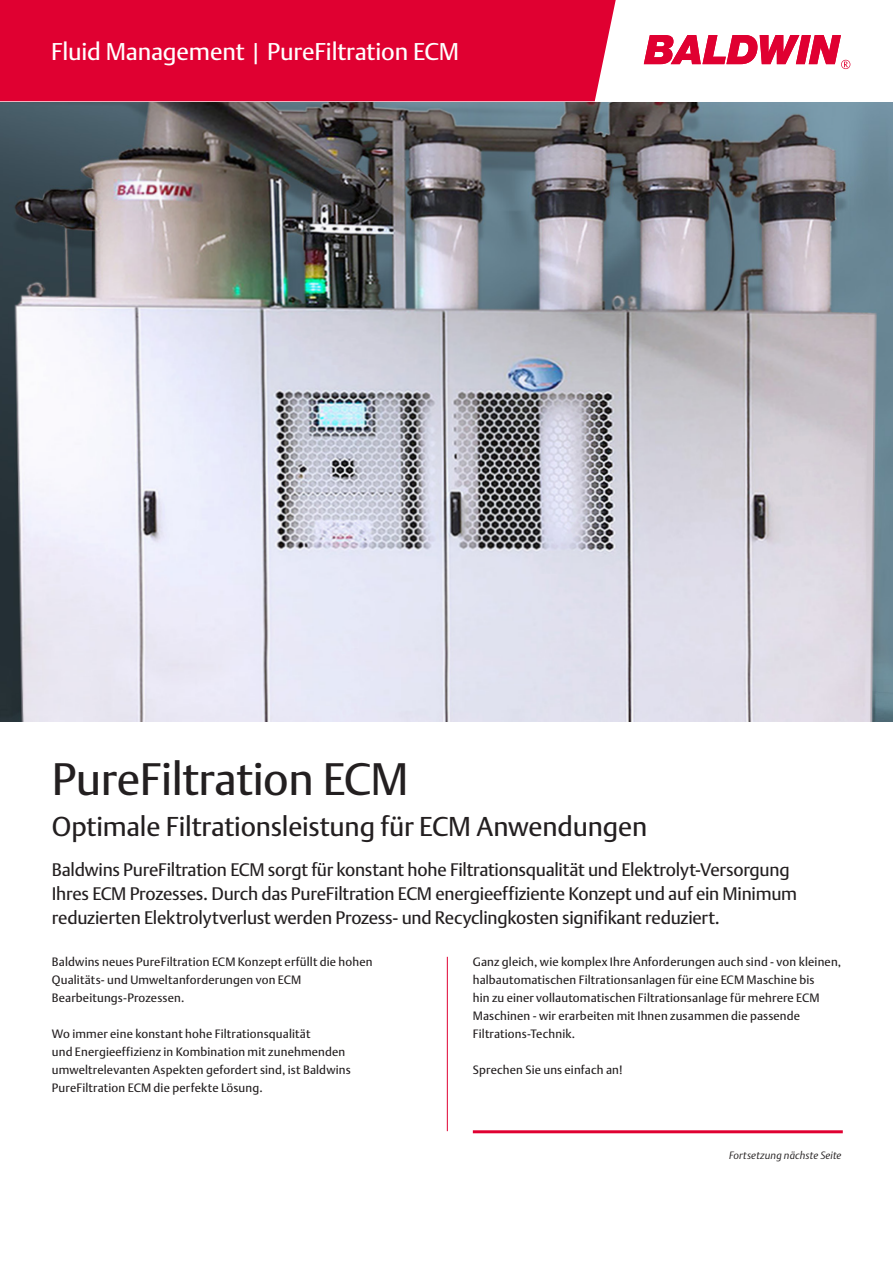
<style>
.page{position:relative;width:893px;height:1263px;background:#fff}
.page>*{position:absolute;margin:0;border:0;box-sizing:border-box;transform-origin:0 0}
.Heading_1{font:45px "DTL Argo T";letter-spacing:-.01em;color:#231f20}
.Heading_1-2{font:27px "DTL Argo T";letter-spacing:-.01em;color:#231f20}
.Header__Publication{font:24px "DTL Argo T";letter-spacing:-.005em;color:#fff}
.Introduction{font:18px "DTL Argo T";letter-spacing:-.015em;color:#231f20}
.Copy{font:12px/18px "DTL Argo T";letter-spacing:.01em;color:#231f20}
.Referal{font:italic 300 10.5px "DTL Argo T";letter-spacing:.015em;color:#231f20}
.s1{font-weight:300}
</style>
<div class="page">
<div style="left:0;top:0;width:616px;height:101px;background:#e00031"></div>
<svg style="left:644px;top:35px;width:206px;height:34px"></svg>
<img style="left:0;top:102px;width:893px;height:619px">
<hr style="left:473px;top:1130px;width:370px;height:3px;background:#e00031">
<hr style="left:447px;top:957px;width:1px;height:174px;background:#e00031">
<p class="Header__Publication" style="left:51px;top:37px;width:409px">Fluid Management <span class="s1">|</span> PureFiltration ECM</p>
<p class="Heading_1" style="left:52px;top:752px;width:358px">PureFiltration ECM</p>
<p class="Heading_1-2" style="left:52px;top:810px;width:597px">Optimale Filtrationsleistung für ECM Anwendungen</p>
<p class="Introduction" style="left:52px;top:859px;width:739px">Baldwins PureFiltration ECM sorgt für konstant hohe Filtrationsqualität und Elektrolyt-Versorgung</p>
<p class="Introduction" style="left:52px;top:883px;width:747px">Ihres ECM Prozesses. Durch das PureFiltration ECM energieeffiziente Konzept und auf ein Minimum</p>
<p class="Introduction" style="left:52px;top:907px;width:670px">reduzierten Elektrolytverlust werden Prozess- und Recyclingkosten signifikant reduziert.</p>
<p class="Copy" style="left:52px;top:953px;width:322px">Baldwins neues PureFiltration ECM Konzept erfüllt die hohen</p>
<p class="Copy" style="left:52px;top:971px;width:251px">Qualitäts- und Umweltanforderungen von ECM</p>
<p class="Copy" style="left:52px;top:989px;width:134px">Bearbeitungs-Prozessen.</p>
<p class="Copy" style="left:52px;top:1025px;width:260px">Wo immer eine konstant hohe Filtrationsqualität</p>
<p class="Copy" style="left:52px;top:1043px;width:295px">und Energieeffizienz in Kombination mit zunehmenden</p>
<p class="Copy" style="left:52px;top:1061px;width:300px">umweltrelevanten Aspekten gefordert sind, ist Baldwins</p>
<p class="Copy" style="left:52px;top:1079px;width:212px">PureFiltration ECM die perfekte Lösung.</p>
<p class="Copy" style="left:473px;top:953px;width:370px">Ganz gleich, wie komplex Ihre Anforderungen auch sind - von kleinen, halbautomatischen Filtrationsanlagen für eine ECM Maschine bis<br>hin zu einer vollautomatischen Filtrationsanlage für mehrere ECM Maschinen - wir erarbeiten mit Ihnen zusammen die passende</p>
<p class="Copy" style="left:473px;top:1025px;width:104px">Filtrations-Technik.</p>
<p class="Copy" style="left:473px;top:1061px;width:151px">Sprechen Sie uns einfach an!</p>
<p class="Referal" style="left:729px;top:1149px;width:114px">Fortsetzung nächste Seite</p>
</div>
